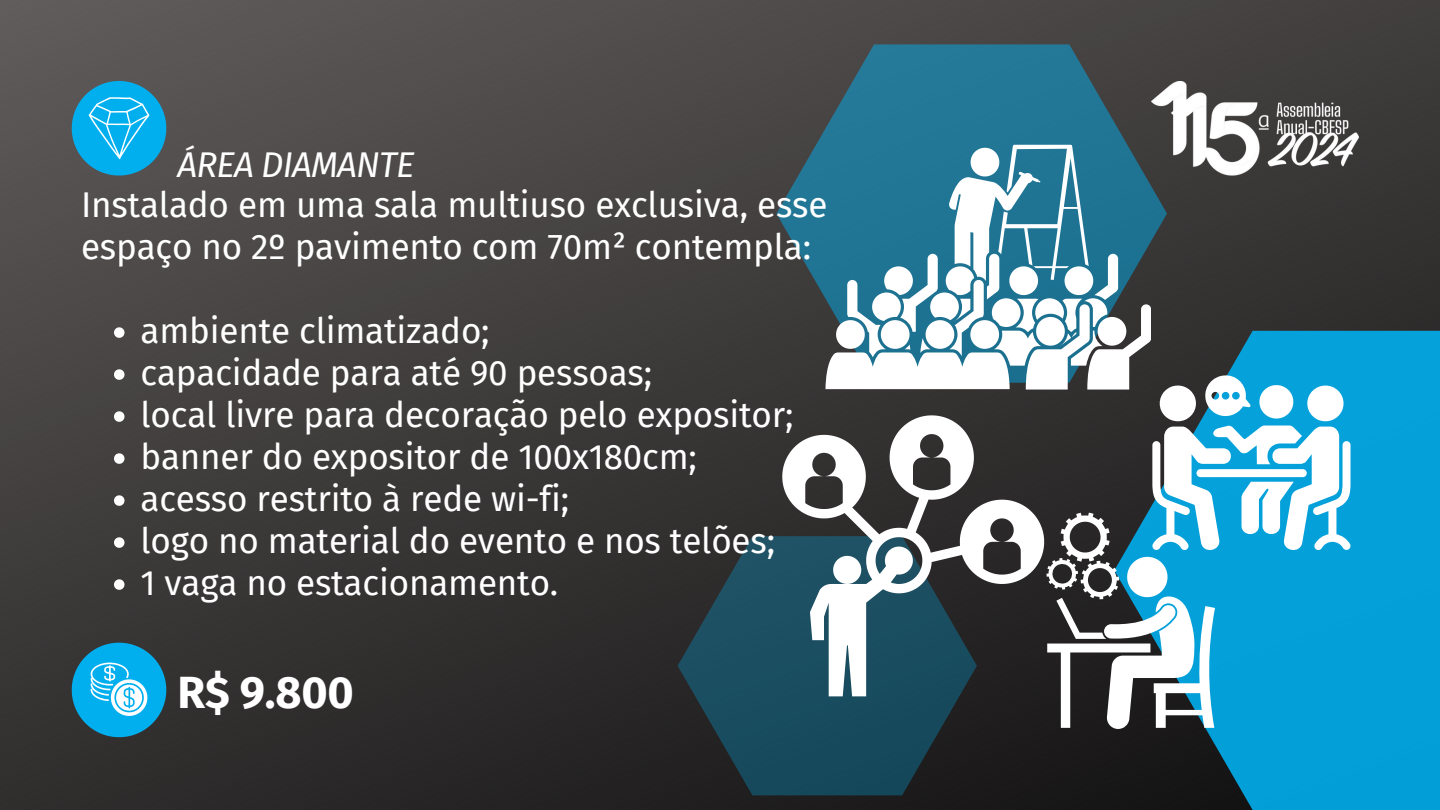
<style>
.page{position:relative;width:1440px;height:810px;background:#fff}
.page>*{position:absolute;margin:0;border:0;box-sizing:border-box;transform-origin:0 0}
.t1{font:700 45px "Fira Sans";color:#fff}
.t2{font:35px/42px "Fira Sans";letter-spacing:-.005em;color:#fff}
.t3{font:italic 35px "Fira Sans";letter-spacing:-.025em;color:#fff}
</style>
<div class="page">
<img style="left:0;top:0;width:1440px;height:810px">
<svg style="left:1114px;top:331px;width:326px;height:479px;background:#068abb"></svg>
<svg style="left:776px;top:44px;width:391px;height:339px;background:#306073"></svg>
<img style="left:1151px;top:81px;width:208px;height:95px">
<svg style="left:678px;top:536px;width:299px;height:259px;background:#1d3f4b"></svg>
<svg style="left:72px;top:81px;width:94px;height:95px;background:#23a0ce"></svg>
<svg style="left:72px;top:643px;width:94px;height:94px;background:#2b9fc9"></svg>
<svg style="left:782px;top:415px;width:43px;height:281px;fill:#204f62"></svg>
<svg style="left:114px;top:327px;width:10px;height:11px"></svg>
<svg style="left:114px;top:369px;width:10px;height:11px"></svg>
<svg style="left:114px;top:411px;width:10px;height:11px"></svg>
<svg style="left:114px;top:453px;width:10px;height:11px"></svg>
<svg style="left:114px;top:495px;width:10px;height:11px"></svg>
<svg style="left:114px;top:537px;width:10px;height:11px"></svg>
<svg style="left:114px;top:579px;width:10px;height:11px"></svg>
<svg style="left:825px;top:145px;width:526px;height:584px"></svg>
<p class="t3" style="left:177px;top:144px;width:239px">ÁREA DIAMANTE</p>
<p class="t2" style="left:81px;top:184px;width:748px">Instalado em uma sala multiuso exclusiva, esse espaço no 2º pavimento com 70m² contempla:</p>
<p class="t2" style="left:140px;top:310px;width:351px">ambiente climatizado;</p>
<h2 class="t2" style="left:140px;top:352px;width:513px">capacidade para até 90 pessoas;</h2>
<p class="t2" style="left:140px;top:394px;width:655px">local livre para decoração pelo expositor;</p>
<p class="t2" style="left:140px;top:436px;width:558px">banner do expositor de 100x180cm;</p>
<p class="t2" style="left:140px;top:478px;width:430px">acesso restrito à rede wi-fi;</p>
<p class="t2" style="left:140px;top:520px;width:636px">logo no material do evento e nos telões;</p>
<p class="t2" style="left:140px;top:562px;width:419px">1 vaga no estacionamento.</p>
<p class="t1" style="left:177px;top:666px;width:178px">R$ 9.800</p>
</div>
